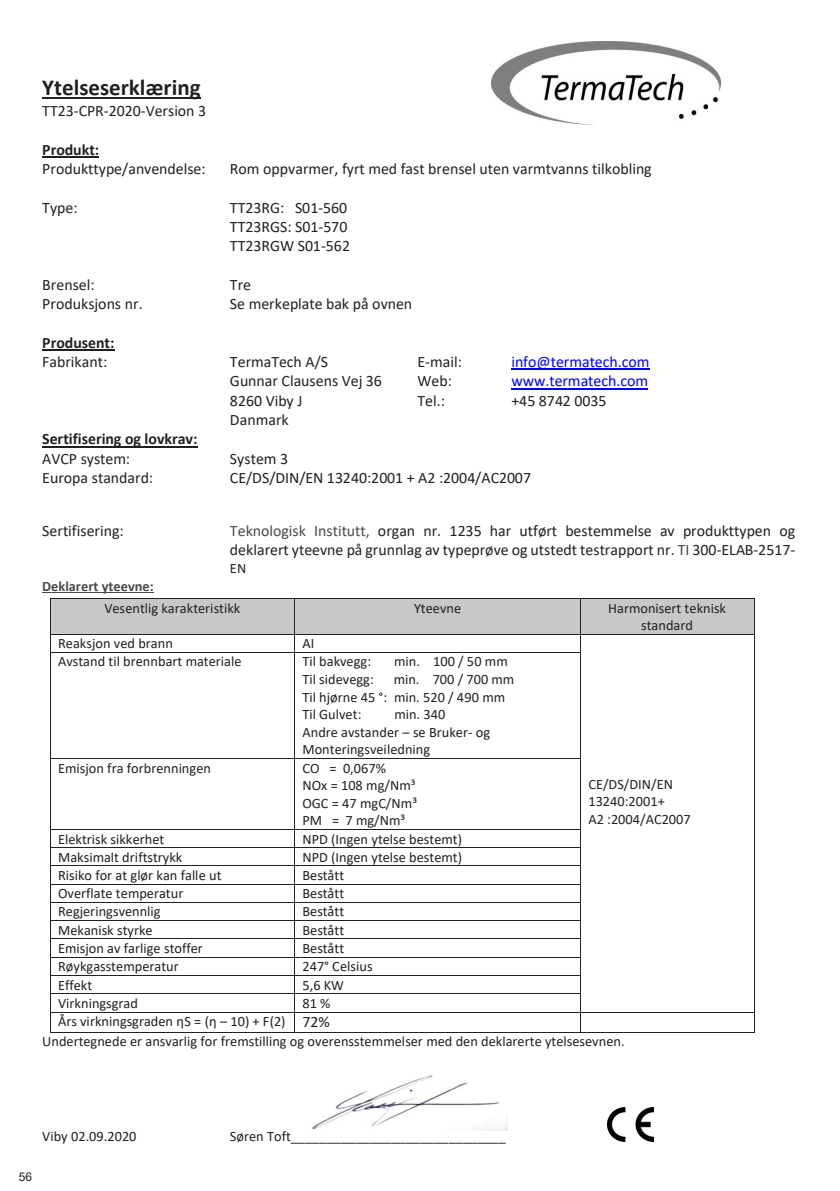
<style>
.page{position:relative;width:840px;height:1191px;background:#fff}
.page>*{position:absolute;margin:0;border:0;box-sizing:border-box;transform-origin:0 0}
.t1{font:700 23px "Calibri";color:#231f20}
.t2{font:15.8px/19.4px "Calibri";color:#231f20}
.t3{font:700 15.8px/19.4px "Calibri";color:#231f20}
.t4{font:15.8px "Calibri";color:#00f}
.t5{font:14.4px/17.6px "Calibri";color:#231f20}
.t6{font:700 14.4px "Calibri";color:#474849}
.t7{font:12px "Arial";color:#231f20}
.s1{font-weight:700}
.s2{font-weight:400}
.s3{color:#474849}
.s4{font-size:15.8px}
</style>
<div class="page">
<img style="left:491px;top:42px;width:228px;height:83px">
<hr style="left:42px;top:98px;width:159px;height:1px;background:#231f20">
<hr style="left:42px;top:156px;width:57px;height:1px;background:#231f20">
<hr style="left:42px;top:349px;width:72px;height:1px;background:#231f20">
<hr style="left:511px;top:369px;width:138px;height:1px;background:#00f">
<hr style="left:511px;top:388px;width:136px;height:1px;background:#00f">
<hr style="left:42px;top:446px;width:155px;height:1px;background:#231f20">
<hr style="left:42px;top:592px;width:112px;height:1px;background:#474849">
<img style="left:607px;top:1107px;width:46px;height:34px">
<div style="left:51px;top:598px;width:243px;height:35px;background:#c7c8ca"></div>
<div style="left:295px;top:598px;width:285px;height:35px;background:#c7c8ca"></div>
<div style="left:580px;top:598px;width:173px;height:35px;background:#c7c8ca"></div>
<hr style="left:51px;top:598px;width:243px;height:1px;background:#231f20">
<hr style="left:295px;top:598px;width:285px;height:1px;background:#231f20">
<hr style="left:580px;top:598px;width:173px;height:1px;background:#231f20">
<hr style="left:50px;top:598px;width:1px;height:35px;background:#231f20">
<hr style="left:294px;top:598px;width:1px;height:35px;background:#231f20">
<hr style="left:580px;top:598px;width:1px;height:35px;background:#231f20">
<hr style="left:753px;top:598px;width:1px;height:35px;background:#231f20">
<hr style="left:51px;top:633px;width:243px;height:1px;background:#231f20">
<hr style="left:295px;top:633px;width:285px;height:1px;background:#231f20">
<hr style="left:580px;top:633px;width:173px;height:1px;background:#231f20">
<svg style="left:50px;top:633px;width:1px;height:19px"></svg>
<hr style="left:51px;top:652px;width:243px;height:1px;background:#231f20">
<svg style="left:294px;top:633px;width:1px;height:19px"></svg>
<hr style="left:295px;top:652px;width:285px;height:1px;background:#231f20">
<svg style="left:580px;top:634px;width:1px;height:18px"></svg>
<hr style="left:50px;top:652px;width:1px;height:106px;background:#231f20">
<hr style="left:294px;top:652px;width:1px;height:106px;background:#231f20">
<hr style="left:580px;top:652px;width:1px;height:106px;background:#231f20">
<hr style="left:753px;top:652px;width:1px;height:106px;background:#231f20">
<hr style="left:51px;top:758px;width:243px;height:1px;background:#231f20">
<hr style="left:295px;top:758px;width:285px;height:1px;background:#231f20">
<hr style="left:50px;top:758px;width:1px;height:71px;background:#231f20">
<hr style="left:294px;top:758px;width:1px;height:71px;background:#231f20">
<hr style="left:580px;top:758px;width:1px;height:71px;background:#231f20">
<hr style="left:753px;top:758px;width:1px;height:71px;background:#231f20">
<hr style="left:51px;top:829px;width:243px;height:1px;background:#231f20">
<hr style="left:295px;top:829px;width:285px;height:1px;background:#231f20">
<hr style="left:51px;top:847px;width:243px;height:1px;background:#231f20">
<hr style="left:295px;top:847px;width:285px;height:1px;background:#231f20">
<hr style="left:51px;top:865px;width:243px;height:1px;background:#231f20">
<hr style="left:295px;top:865px;width:285px;height:1px;background:#231f20">
<hr style="left:51px;top:884px;width:243px;height:1px;background:#231f20">
<hr style="left:295px;top:884px;width:285px;height:1px;background:#231f20">
<hr style="left:51px;top:902px;width:243px;height:1px;background:#231f20">
<hr style="left:295px;top:902px;width:285px;height:1px;background:#231f20">
<hr style="left:51px;top:920px;width:243px;height:1px;background:#231f20">
<hr style="left:295px;top:920px;width:285px;height:1px;background:#231f20">
<hr style="left:51px;top:938px;width:243px;height:1px;background:#231f20">
<hr style="left:295px;top:938px;width:285px;height:1px;background:#231f20">
<hr style="left:51px;top:956px;width:243px;height:1px;background:#231f20">
<hr style="left:295px;top:956px;width:285px;height:1px;background:#231f20">
<hr style="left:51px;top:975px;width:243px;height:1px;background:#231f20">
<hr style="left:295px;top:975px;width:285px;height:1px;background:#231f20">
<hr style="left:51px;top:993px;width:243px;height:1px;background:#231f20">
<hr style="left:295px;top:993px;width:285px;height:1px;background:#231f20">
<hr style="left:51px;top:1011px;width:243px;height:1px;background:#231f20">
<hr style="left:295px;top:1011px;width:285px;height:1px;background:#231f20">
<hr style="left:580px;top:1011px;width:173px;height:1px;background:#231f20">
<svg style="left:50px;top:829px;width:1px;height:203px"></svg>
<hr style="left:51px;top:1031px;width:243px;height:1px;background:#231f20">
<svg style="left:294px;top:829px;width:1px;height:203px"></svg>
<hr style="left:295px;top:1031px;width:285px;height:1px;background:#231f20">
<svg style="left:580px;top:829px;width:1px;height:202px"></svg>
<hr style="left:580px;top:1031px;width:173px;height:1px;background:#231f20">
<img style="left:312px;top:1075px;width:195px;height:55px">
<p class="t1" style="left:42px;top:71px;width:160px">Ytelseserklæring</p>
<p class="t2" style="left:42px;top:101px;width:165px">TT23-CPR-2020-Version 3</p>
<p class="t2" style="left:42px;top:139px;width:165px"><span class="s1">Produkt:<br></span>Produkttype/anvendelse:</p>
<p class="t2" style="left:230px;top:159px;width:423px">Rom oppvarmer, fyrt med fast brensel uten varmtvanns tilkobling</p>
<p class="t2" style="left:42px;top:197px;width:37px">Type:</p>
<p class="t2" style="left:230px;top:197px;width:121px">TT23RG: S01-560<br>TT23RGS: S01-570<br>TT23RGW S01-562</p>
<p class="t2" style="left:42px;top:274px;width:54px">Brensel:</p>
<p class="t2" style="left:230px;top:274px;width:23px">Tre</p>
<p class="t2" style="left:42px;top:294px;width:102px">Produksjons nr.</p>
<p class="t2" style="left:230px;top:294px;width:184px">Se merkeplate bak på ovnen</p>
<p class="t3" style="left:42px;top:332px;width:74px">Produsent:<br><span class="s2">Fabrikant:</span></p>
<p class="t2" style="left:230px;top:352px;width:100px">TermaTech A/S</p>
<p class="t2" style="left:417px;top:352px;width:46px">E-mail:</p>
<p class="t4" style="left:511px;top:351px;width:139px">info@termatech.com</p>
<p class="t2" style="left:230px;top:371px;width:153px">Gunnar Clausens Vej 36</p>
<p class="t2" style="left:417px;top:371px;width:36px">Web:</p>
<p class="t4" style="left:511px;top:370px;width:138px">www.termatech.com</p>
<p class="t2" style="left:230px;top:390px;width:74px">8260 Viby J</p>
<p class="t2" style="left:417px;top:390px;width:29px">Tel.:</p>
<p class="t2" style="left:511px;top:390px;width:97px">+45 8742 0035</p>
<p class="t2" style="left:230px;top:409px;width:60px">Danmark</p>
<p class="t3" style="left:42px;top:429px;width:157px">Sertifisering og lovkrav:<br><span class="s2">AVCP system:</span></p>
<p class="t2" style="left:230px;top:448px;width:59px">System 3</p>
<p class="t2" style="left:42px;top:467px;width:112px">Europa standard:</p>
<p class="t2" style="left:230px;top:467px;width:302px">CE/DS/DIN/EN 13240:2001 + A2 :2004/AC2007</p>
<p class="t2" style="left:42px;top:520px;width:83px">Sertifisering:</p>
<p class="t2" style="left:230px;top:520px;width:566px"><span class="s3">Teknologisk Institutt,</span> organ nr. 1235 har utført bestemmelse av produkttypen og deklarert yteevne på grunnlag av typeprøve og utstedt testrapport nr. <span class="s3">TI</span> 300-ELAB-2517-</p>
<p class="t5" style="left:230px;top:559px;width:18px">EN</p>
<p class="t6" style="left:42px;top:576px;width:113px">Deklarert yteevne:</p>
<p class="t5" style="left:104px;top:598px;width:137px">Vesentlig karakteristikk</p>
<p class="t5" style="left:414px;top:598px;width:49px">Yteevne</p>
<p class="t5" style="left:608px;top:598px;width:119px;text-align:center">Harmonisert teknisk standard</p>
<p class="t5" style="left:58px;top:634px;width:116px">Reaksjon ved brann</p>
<p class="t5" style="left:302px;top:634px;width:13px">AI</p>
<p class="t5" style="left:58px;top:652px;width:185px">Avstand til brennbart materiale</p>
<p class="t5" style="left:302px;top:652px;width:70px">Til bakvegg:</p>
<p class="t5" style="left:394px;top:652px;width:115px">min. 100 / 50 mm</p>
<p class="t5" style="left:302px;top:670px;width:73px">Til sidevegg:</p>
<p class="t5" style="left:302px;top:670px;width:213px;text-indent:91px">min. 700 / 700 mm<br>Til hjørne 45 °: min. 520 / 490 mm<br>Til Gulvet:</p>
<p class="t5" style="left:302px;top:705px;width:189px;text-indent:92px">min. 340<br>Andre avstander – se Bruker- og<br>Monteringsveiledning</p>
<p class="t5" style="left:58px;top:758px;width:154px">Emisjon fra forbrenningen</p>
<p class="t5" style="left:302px;top:758px;width:116px">CO = 0,067%<br>NOx = 108 mg/Nm³<br>OGC = 47 mgC/Nm³<br>PM = 7 mg/Nm³</p>
<p class="t5" style="left:58px;top:829px;width:107px">Elektrisk sikkerhet</p>
<p class="t5" style="left:302px;top:829px;width:161px">NPD (Ingen ytelse bestemt)</p>
<p class="t5" style="left:58px;top:848px;width:126px">Maksimalt driftstrykk</p>
<p class="t5" style="left:302px;top:848px;width:161px">NPD (Ingen ytelse bestemt)</p>
<p class="t5" style="left:58px;top:866px;width:165px">Risiko for at glør kan falle ut</p>
<p class="t5" style="left:302px;top:866px;width:43px">Bestått</p>
<p class="t5" style="left:58px;top:884px;width:127px">Overflate temperatur</p>
<p class="t5" style="left:302px;top:884px;width:43px">Bestått</p>
<p class="t5" style="left:58px;top:902px;width:104px">Regjeringsvennlig</p>
<p class="t5" style="left:302px;top:902px;width:43px">Bestått</p>
<p class="t5" style="left:58px;top:920px;width:96px">Mekanisk styrke</p>
<p class="t5" style="left:302px;top:920px;width:43px">Bestått</p>
<p class="t5" style="left:58px;top:939px;width:146px">Emisjon av farlige stoffer</p>
<p class="t5" style="left:302px;top:939px;width:43px">Bestått</p>
<p class="t5" style="left:58px;top:957px;width:122px">Røykgasstemperatur</p>
<p class="t5" style="left:302px;top:957px;width:72px">247° Celsius</p>
<p class="t5" style="left:58px;top:975px;width:36px">Effekt</p>
<p class="t5" style="left:302px;top:975px;width:43px">5,6 KW</p>
<p class="t5" style="left:58px;top:994px;width:81px">Virkningsgrad</p>
<p class="t5" style="left:58px;top:993px;width:274px;line-height:18.2px;text-align:right">81 %<br>Års virkningsgraden ηS = (η – 10) + F(2) <span class="s4">72%</span></p>
<p class="t5" style="left:588px;top:774px;width:104px">CE/DS/DIN/EN<br>13240:2001+<br>A2 :2004/AC2007</p>
<p class="t5" style="left:42px;top:1032px;width:583px">Undertegnede er ansvarlig for fremstilling og overensstemmelser med den deklarerte ytelsesevnen.</p>
<p class="t5" style="left:42px;top:1127px;width:96px">Viby 02.09.2020</p>
<p class="t5" style="left:230px;top:1127px;width:277px">Søren Toft______________________________</p>
<p class="t7" style="left:19px;top:1168px;width:15px">56</p>
</div>
